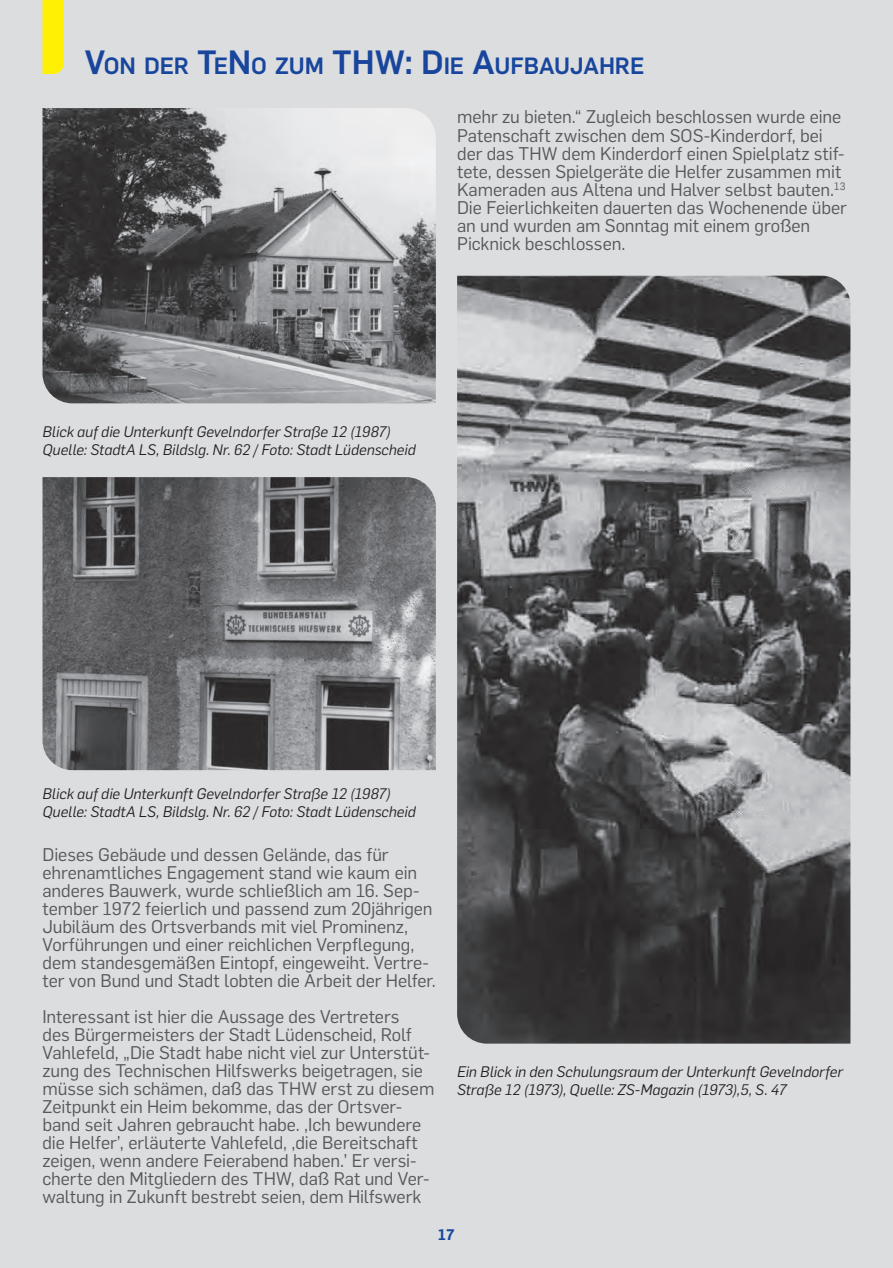
<style>
.page{position:relative;width:893px;height:1268px;background:#fff}
.page>*{position:absolute;margin:0;border:0;box-sizing:border-box;transform-origin:0 0}
.t1{font:500 23.1px "Flama";letter-spacing:-.01em;color:#18469d}
.t2{font:18px/18px "Flama";letter-spacing:-.005em;color:#57585a}
.t3{font:italic 15px/18px "Flama";color:#231f20}
.t4{font:600 15px "Flama";color:#18469d}
.s1{font-size:33px}
</style>
<div class="page">
<div style="left:0;top:0;width:893px;height:1267px;background:#dcdddf"></div>
<div style="left:43px;top:0;width:21px;height:74px;background:#fff101"></div>
<img style="left:43px;top:477px;width:393px;height:293px">
<img style="left:43px;top:108px;width:393px;height:295px">
<img style="left:457px;top:275px;width:393px;height:768px">
<p class="t1" style="left:85px;top:49px;width:561px"><span class="s1">V</span>ON DER <span class="s1">T</span>E<span class="s1">N</span> O ZUM <span class="s1">THW: D</span> IE <span class="s1">A</span>UFBAUJAHRE</p>
<p class="t2" style="left:457px;top:107px;width:391px">mehr zu bieten.“ Zugleich beschlossen wurde eine Patenschaft zwischen dem SOS-Kinderdorf, bei der das THW dem Kinderdorf einen Spielplatz stif&shy;tete, dessen Spielgeräte die Helfer zusammen mit Kameraden aus Altena und Halver selbst bauten.<sup>13<br></sup>Die Feierlichkeiten dauerten das Wochenende über an und wurden am Sonntag mit einem großen Picknick beschlossen.</p>
<p class="t3" style="left:43px;top:422px;width:375px">Blick auf die Unterkunft Gevelndorfer Straße 12 (1987)<br>Quelle: StadtA LS, Bildslg. Nr. 62 / Foto: Stadt Lüdenscheid</p>
<p class="t3" style="left:43px;top:783px;width:375px">Blick auf die Unterkunft Gevelndorfer Straße 12 (1987)<br>Quelle: StadtA LS, Bildslg. Nr. 62 / Foto: Stadt Lüdenscheid</p>
<p class="t2" style="left:43px;top:843px;width:395px">Dieses Gebäude und dessen Gelände, das für ehrenamtliches Engagement stand wie kaum ein anderes Bauwerk, wurde schließlich am 16. Sep&shy;tember 1972 feierlich und passend zum 20jährigen Jubiläum des Ortsverbands mit viel Prominenz, Vorführungen und einer reichlichen Verpflegung, dem standesgemäßen Eintopf, eingeweiht. Vertre&shy;ter von Bund und Stadt lobten die Arbeit der Helfer.</p>
<p class="t2" style="left:43px;top:1005px;width:393px">Interessant ist hier die Aussage des Vertreters<br>des Bürgermeisters der Stadt Lüdenscheid, Rolf Vahlefeld, „Die Stadt habe nicht viel zur Unterstüt&shy;zung des Technischen Hilfswerks beigetragen, sie müsse sich schämen, daß das THW erst zu diesem Zeitpunkt ein Heim bekomme, das der Ortsver&shy;band seit Jahren gebraucht habe. ‚Ich bewundere die Helfer’, erläuterte Vahlefeld, ‚die Bereitschaft zeigen, wenn andere Feierabend haben.’ Er versi&shy;cherte den Mitgliedern des THW, daß Rat und Ver&shy;waltung in Zukunft bestrebt seien, dem Hilfswerk</p>
<p class="t3" style="left:457px;top:1061px;width:387px">Ein Blick in den Schulungsraum der Unterkunft Gevelndorfer<br>Straße 12 (1973), Quelle: ZS-Magazin (1973),5, S. 47</p>
<p class="t4" style="left:438px;top:1223px;width:18px">17</p>
</div>
